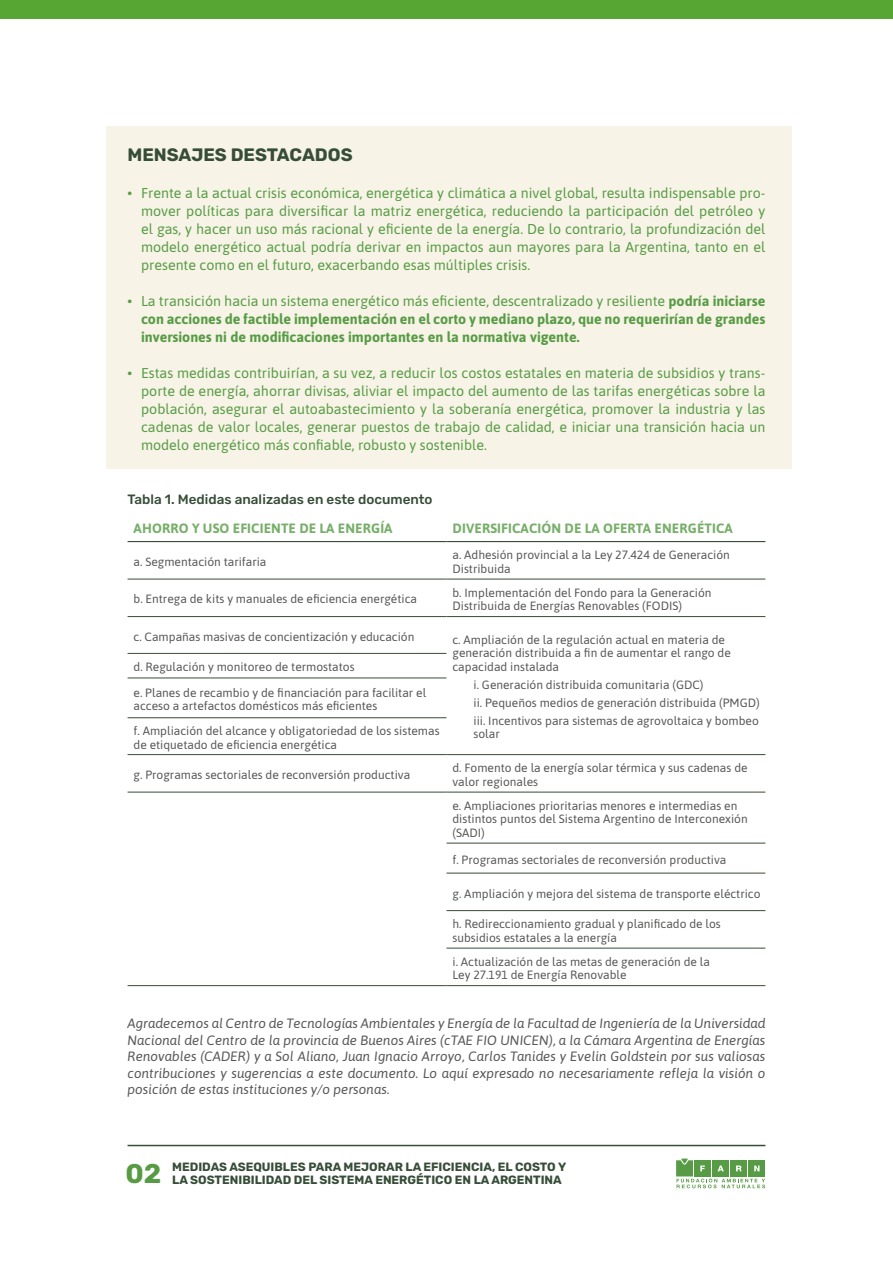
<style>
.page{position:relative;width:893px;height:1263px;background:#fff}
.page>*{position:absolute;margin:0;border:0;box-sizing:border-box;transform-origin:0 0}
.t1{font:700 27px "Rubik";color:#579c45}
.t2{font:700 18px "Rubik";color:#364d38}
.t3{font:14.25px/18px "Asap";color:#579c45;text-align:justify}
.t4{font:700 14.25px/18px "Asap";color:#579c45;text-align:justify}
.t5{font:italic 13.5px/16.5px "Asap";color:#575756;text-align:justify}
.t6{font:700 13.5px "Asap";letter-spacing:.01em;color:#78af6a}
.t7{font:500 13.5px "Rubik";color:#364d38}
.t8{font:12px/13.5px "Asap";color:#575756}
.t9{font:700 12px/13.5px "Rubik";color:#364d38}
.s1{font-weight:400}
</style>
<div class="page">
<svg style="left:676px;top:1158px;width:89px;height:30px"></svg>
<hr style="left:128px;top:1145px;width:637px;height:1px;background:#364d38">
<div style="left:0;top:0;width:893px;height:19px;background:#57a532"></div>
<div style="left:106px;top:127px;width:685px;height:342px;background:#f7f3e6"></div>
<hr style="left:128px;top:579px;width:318px;height:1px;background:#364d38">
<hr style="left:446px;top:579px;width:319px;height:1px;background:#364d38">
<hr style="left:128px;top:616px;width:318px;height:1px;background:#364d38">
<hr style="left:446px;top:616px;width:319px;height:1px;background:#364d38">
<hr style="left:128px;top:653px;width:318px;height:1px;background:#364d38">
<hr style="left:128px;top:678px;width:318px;height:1px;background:#364d38">
<hr style="left:128px;top:717px;width:318px;height:1px;background:#364d38">
<hr style="left:128px;top:754px;width:318px;height:1px;background:#364d38">
<hr style="left:446px;top:754px;width:319px;height:1px;background:#364d38">
<hr style="left:128px;top:792px;width:318px;height:1px;background:#364d38">
<hr style="left:446px;top:792px;width:319px;height:1px;background:#364d38">
<hr style="left:446px;top:843px;width:319px;height:1px;background:#364d38">
<hr style="left:446px;top:873px;width:319px;height:1px;background:#364d38">
<hr style="left:446px;top:910px;width:319px;height:1px;background:#364d38">
<hr style="left:446px;top:948px;width:319px;height:1px;background:#364d38">
<hr style="left:128px;top:985px;width:318px;height:1px;background:#364d38">
<hr style="left:446px;top:985px;width:319px;height:1px;background:#364d38">
<hr style="left:128px;top:541px;width:318px;height:1px;background:#364d38">
<hr style="left:446px;top:541px;width:319px;height:1px;background:#364d38">
<h2 class="t2" style="left:128px;top:145px;width:227px">MENSAJES DESTACADOS</h2>
<p class="t3" style="left:141px;top:183px;width:626px;text-indent:-13px">• Frente a la actual crisis económica, energética y climática a nivel global, resulta indispensable pro&shy;mover políticas para diversificar la matriz energética, reduciendo la participación del petróleo y el gas, y hacer un uso más racional y eficiente de la energía. De lo contrario, la profundización del modelo energético actual podría derivar en impactos aun mayores para la Argentina, tanto en el presente como en el futuro, exacerbando esas múltiples crisis.</p>
<p class="t4" style="left:141px;top:291px;width:626px;text-indent:-13px"><span class="s1">• La transición hacia un sistema energético más eficiente, descentralizado y resiliente</span> podría iniciarse con acciones de factible implementación en el corto y mediano plazo, que no requerirían de grandes inversiones ni de modificaciones importantes en la normativa vigente.</p>
<p class="t3" style="left:141px;top:363px;width:626px;text-indent:-13px">• Estas medidas contribuirían, a su vez, a reducir los costos estatales en materia de subsidios y trans&shy;porte de energía, ahorrar divisas, aliviar el impacto del aumento de las tarifas energéticas sobre la población, asegurar el autoabastecimiento y la soberanía energética, promover la industria y las cadenas de valor locales, generar puestos de trabajo de calidad, e iniciar una transición hacia un modelo energético más confiable, robusto y sostenible.</p>
<p class="t7" style="left:128px;top:492px;width:307px">Tabla 1. Medidas analizadas en este documento</p>
<p class="t6" style="left:134px;top:518px;width:260px">AHORRO Y USO EFICIENTE DE LA ENERGÍA</p>
<p class="t6" style="left:453px;top:518px;width:282px">DIVERSIFICACIÓN DE LA OFERTA ENERGÉTICA</p>
<p class="t8" style="left:134px;top:554px;width:134px">a. Segmentación tarifaria</p>
<p class="t8" style="left:452px;top:548px;width:279px">a. Adhesión provincial a la Ley 27.424 de Generación<br>Distribuida</p>
<p class="t8" style="left:134px;top:592px;width:285px">b. Entrega de kits y manuales de eficiencia energética</p>
<p class="t8" style="left:452px;top:585px;width:260px">b. Implementación del Fondo para la Generación<br>Distribuida de Energías Renovables (FODIS)</p>
<p class="t8" style="left:134px;top:629px;width:282px">c. Campañas masivas de concientización y educación</p>
<p class="t8" style="left:452px;top:632px;width:280px">c. Ampliación de la regulación actual en materia de generación distribuida a fin de aumentar el rango de capacidad instalada</p>
<p class="t8" style="left:473px;top:675px;width:288px;line-height:18px">i. Generación distribuida comunitaria (GDC)<br>ii. Pequeños medios de generación distribuida (PMGD) iii. Incentivos para sistemas de agrovoltaica y bombeo</p>
<p class="t8" style="left:473px;top:727px;width:28px">solar</p>
<p class="t8" style="left:134px;top:654px;width:294px;line-height:25.3px">d. Regulación y monitoreo de termostatos<br>e. Planes de recambio y de financiación para facilitar el</p>
<p class="t8" style="left:134px;top:693px;width:308px;line-height:24.8px">acceso a artefactos domésticos más eficientes<br>f. Ampliación del alcance y obligatoriedad de los sistemas</p>
<p class="t8" style="left:134px;top:737px;width:205px">de etiquetado de eficiencia energética</p>
<p class="t8" style="left:134px;top:767px;width:278px">g. Programas sectoriales de reconversión productiva</p>
<p class="t8" style="left:452px;top:761px;width:297px">d. Fomento de la energía solar térmica y sus cadenas de valor regionales</p>
<p class="t8" style="left:452px;top:798px;width:297px">e. Ampliaciones prioritarias menores e intermedias en distintos puntos del Sistema Argentino de Interconexión (SADI)</p>
<p class="t8" style="left:452px;top:852px;width:275px">f. Programas sectoriales de reconversión productiva</p>
<p class="t8" style="left:452px;top:886px;width:310px">g. Ampliación y mejora del sistema de transporte eléctrico</p>
<p class="t8" style="left:452px;top:917px;width:270px">h. Redireccionamiento gradual y planificado de los subsidios estatales a la energía</p>
<p class="t8" style="left:452px;top:954px;width:259px">i. Actualización de las metas de generación de la<br>Ley 27.191 de Energía Renovable</p>
<p class="t5" style="left:128px;top:1015px;width:639px">Agradecemos al Centro de Tecnologías Ambientales y Energía de la Facultad de Ingeniería de la Universidad Nacional del Centro de la provincia de Buenos Aires (cTAE FIO UNICEN), a la Cámara Argentina de Energías Renovables (CADER) y a Sol Aliano, Juan Ignacio Arroyo, Carlos Tanides y Evelin Goldstein por sus valiosas contribuciones y sugerencias a este documento. Lo aquí expresado no necesariamente refleja la visión o posición de estas instituciones y/o personas.</p>
<h1 class="t1" style="left:126px;top:1158px;width:37px">02</h1>
<p class="t9" style="left:172px;top:1160px;width:396px">MEDIDAS ASEQUIBLES PARA MEJORAR LA EFICIENCIA, EL COSTO Y<br>LA SOSTENIBILIDAD DEL SISTEMA ENERGÉTICO EN LA ARGENTINA</p>
</div>
